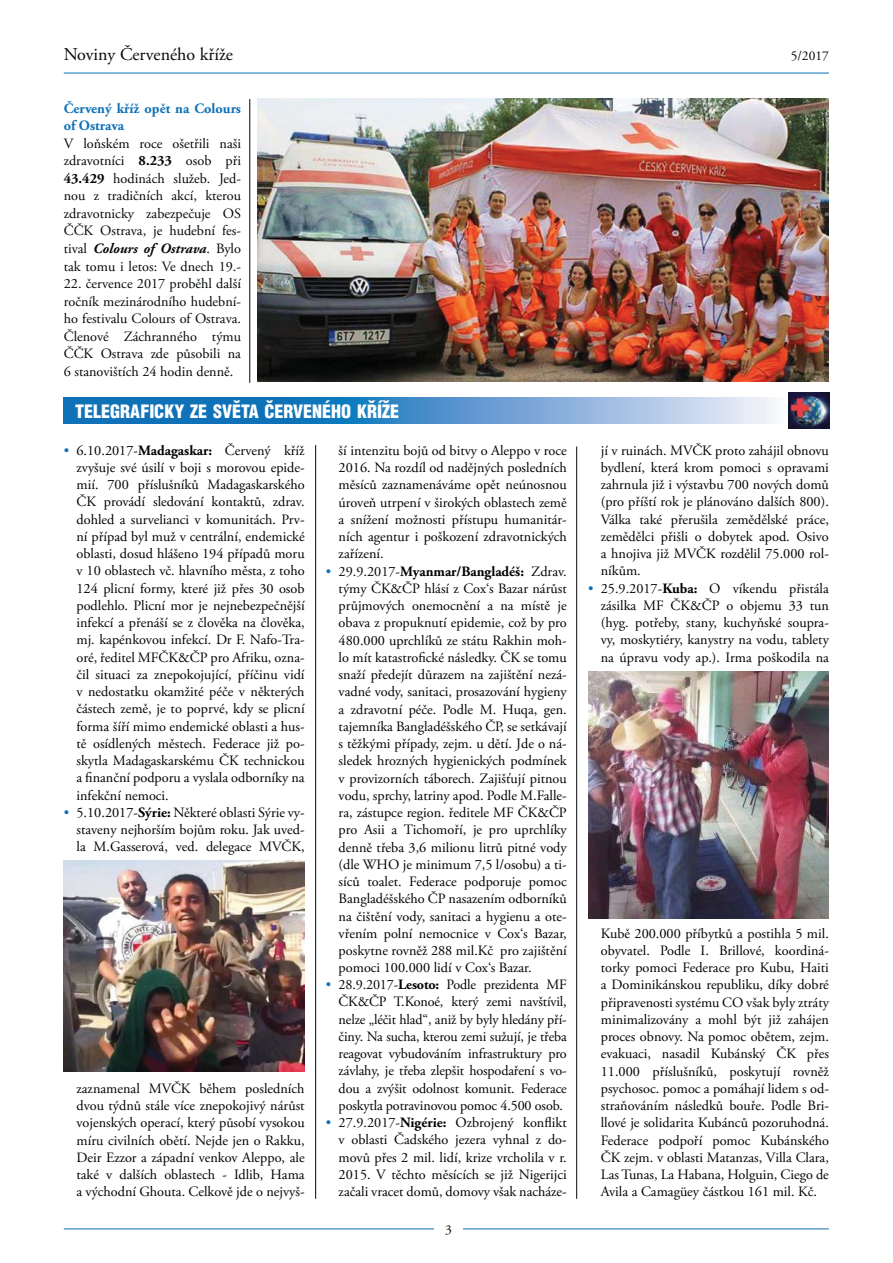
<style>
.page{position:relative;width:893px;height:1263px;background:#fff}
.page>*{position:absolute;margin:0;border:0;box-sizing:border-box;transform-origin:0 0}
.t1{font:900 18px "Switzerland Cond";color:#fff}
.t2{font:18px "Adobe Garamond Pro";color:#040809}
.t3{font:14.25px/17.2px "Adobe Garamond Pro";color:#010202}
.t4{font:14.25px/17.5px "Adobe Garamond Pro";color:#040809;text-align:justify}
.t5{font:700 14.25px/17.5px "Adobe Garamond Pro";color:#0c71b7}
.t6{font:13.5px "Adobe Garamond Pro";color:#040809}
.s1{font-weight:700}
.s2{font-weight:700;font-style:italic}
.s3{color:#040809}
</style>
<div class="page">
<hr style="left:64px;top:73px;width:765px;height:1px;background:#0c71b7">
<hr style="left:64px;top:1229px;width:765px;height:1px;background:#0c71b7">
<div style="left:434px;top:1216px;width:28px;height:26px;background:#fff"></div>
<svg style="left:64px;top:398px;width:725px;height:25px;background:#5a9ace"></svg>
<img style="left:789px;top:392px;width:40px;height:37px">
<img style="left:258px;top:98px;width:571px;height:284px">
<img style="left:588px;top:671px;width:241px;height:247px">
<img style="left:64px;top:861px;width:241px;height:210px">
<hr style="left:315px;top:445px;width:1px;height:754px;background:#040809">
<hr style="left:576px;top:447px;width:1px;height:752px;background:#040809">
<hr style="left:249px;top:99px;width:1px;height:284px;background:#040809">
<p class="t2" style="left:64px;top:47px;width:171px">Noviny Červeného kříže</p>
<p class="t6" style="left:791px;top:50px;width:40px">5/2017</p>
<p class="t5" style="left:64px;top:100px;width:179px">Červený kříž opět na Colours of Ostrava</p>
<p class="t4" style="left:64px;top:136px;width:179px">V loňském roce ošetřili naši zdravotníci <span class="s1">8.233</span> osob při <span class="s1">43.429</span> hodinách služeb. Jed&shy;nou z tradičních akcí, kterou zdravotnicky zabezpečuje OS ČČK Ostrava, je hudební fes&shy;tival <span class="s2">Colours of Ostrava</span>. Bylo tak tomu i letos: Ve dnech 19.-</p>
<p class="t4" style="left:64px;top:276px;width:179px">22. července 2017 proběhl další ročník mezinárodního hudební&shy;ho festivalu Colours of Ostrava.<br>Členové Záchranného týmu ČČK Ostrava zde působili na 6 stanovištích 24 hodin denně.</p>
<p class="t1" style="left:75px;top:405px;width:325px">TELEGRAFICKY ZE SVĚTA ČERVENÉHO KŘÍŽE</p>
<p class="t3" style="left:77px;top:443px;width:230px">6.10.2017-<span class="s1">Madagaskar:</span> Červený kříž zvyšuje své úsilí v boji s morovou epide&shy;mií. 700 příslušníků Madagaskarského ČK provádí sledování kontaktů, zdrav. dohled a survelianci v komunitách. Prv&shy;ní případ byl muž v centrální, endemické oblasti, dosud hlášeno 194 případů moru v 10 oblastech vč. hlavního města, z toho 124 plicní formy, které již přes 30 osob podlehlo. Plicní mor je nejnebezpečnější infekcí a přenáší se z člověka na člověka, mj. kapénkovou infekcí. Dr F. Nafo-Tra&shy;oré, ředitel MFČK&amp;ČP pro Afriku, ozna&shy;čil situaci za znepokojující, příčinu vidí v nedostatku okamžité péče v některých částech země, je to poprvé, kdy se plicní forma šíří mimo endemické oblasti a hus&shy;tě osídlených městech. Federace již po&shy;skytla Madagaskarskému ČK technickou a finanční podporu a vyslala odborníky na infekční nemoci.<br>5.10.2017-<span class="s1">Sýrie:</span> Některé oblasti Sýrie vy&shy;staveny nejhorším bojům roku. Jak uved&shy;la M.Gasserová, ved. delegace MVČK,</p>
<p class="t3" style="left:77px;top:1081px;width:230px;text-align:justify">zaznamenal MVČK během posledních dvou týdnů stále více znepokojivý nárůst vojenských operací, který působí vysokou míru civilních obětí. Nejde jen o Rakku, Deir Ezzor a západní venkov Aleppo, ale také v dalších oblastech - Idlib, Hama a východní Ghouta. Celkově jde o nejvyš-</p>
<p class="t3" style="left:339px;top:443px;width:230px">ší intenzitu bojů od bitvy o Aleppo v roce 2016. Na rozdíl od nadějných posledních měsíců zaznamenáváme opět neúnosnou úroveň utrpení v širokých oblastech země a snížení možnosti přístupu humanitár&shy;ních agentur i poškození zdravotnických zařízení.<br><span class="s3">29.9.2017-</span><span class="s1">Myanmar/Bangladéš:</span> Zdrav. týmy ČK&amp;ČP hlásí z Cox‘s Bazar nárůst průjmových onemocnění a na místě je obava z propuknutí epidemie, což by pro 480.000 uprchlíků ze státu Rakhin moh&shy;lo mít katastrofické následky. ČK se tomu snaží předejít důrazem na zajištění nezá&shy;vadné vody, sanitaci, prosazování hygieny a zdravotní péče. Podle M. Huqa, gen. tajemníka Bangladéšského ČP, se setkávají s těžkými případy, zejm. u dětí. Jde o ná&shy;sledek hrozných hygienických podmínek v provizorních táborech. Zajišťují pitnou vodu, sprchy, latriny apod. Podle M.Falle&shy;ra, zástupce region. ředitele MF ČK&amp;ČP pro Asii a Tichomoří, je pro uprchlíky denně třeba 3,6 milionu litrů pitné vody (dle WHO je minimum 7,5 l/osobu) a ti&shy;síců toalet. Federace podporuje pomoc Bangladéšského ČP nasazením odborníků na čištění vody, sanitaci a hygienu a ote&shy;vřením polní nemocnice v Cox‘s Bazar, poskytne rovněž 288 mil.Kč pro zajištění pomoci 100.000 lidí v Cox‘s Bazar.<br><span class="s3">28.9.2017-</span><span class="s1">Lesoto:</span> Podle prezidenta MF ČK&amp;ČP T.Konoé, který zemi navštívil, nelze „léčit hlad“, aniž by byly hledány pří&shy;činy. Na sucha, kterou zemi sužují, je třeba reagovat vybudováním infrastruktury pro závlahy, je třeba zlepšit hospodaření s vo&shy;dou a zvýšit odolnost komunit. Federace poskytla potravinovou pomoc 4.500 osob.<br><span class="s3">27.9.2017-</span><span class="s1">Nigérie:</span> Ozbrojený konflikt v oblasti Čadského jezera vyhnal z do&shy;movů přes 2 mil. lidí, krize vrcholila v r.<br>2015. V těchto měsících se již Nigerijci začali vracet domů, domovy však nacháze-</p>
<p class="t3" style="left:601px;top:443px;width:230px">jí v ruinách. MVČK proto zahájil obnovu bydlení, která krom pomoci s opravami zahrnula již i výstavbu 700 nových domů (pro příští rok je plánováno dalších 800).<br>Válka také přerušila zemědělské práce, zemědělci přišli o dobytek apod. Osivo a hnojiva již MVČK rozdělil 75.000 rol&shy;níkům.<br><span class="s3">25.9.2017-</span><span class="s1">Kuba:</span> O víkendu přistála zásilka MF ČK&amp;ČP o objemu 33 tun (hyg. potřeby, stany, kuchyňské soupra&shy;vy, moskytiéry, kanystry na vodu, tablety na úpravu vody ap.). Irma poškodila na</p>
<p class="t3" style="left:601px;top:926px;width:230px;text-align:justify">Kubě 200.000 příbytků a postihla 5 mil. obyvatel. Podle I. Brillové, koordiná&shy;torky pomoci Federace pro Kubu, Haiti a Dominikánskou republiku, díky dobré připravenosti systému CO však byly ztráty minimalizovány a mohl být již zahájen proces obnovy. Na pomoc obětem, zejm. evakuaci, nasadil Kubánský ČK přes 11.000 příslušníků, poskytují rovněž psychosoc. pomoc a pomáhají lidem s od&shy;straňováním následků bouře. Podle Bri&shy;llové je solidarita Kubánců pozoruhodná.<br>Federace podpoří pomoc Kubánského ČK zejm. v oblasti Matanzas, Villa Clara, Las Tunas, La Habana, Holguin, Ciego de Avila a Camagüey částkou 161 mil. Kč.</p>
<p class="t6" style="left:445px;top:1224px;width:8px">3</p>
</div>
